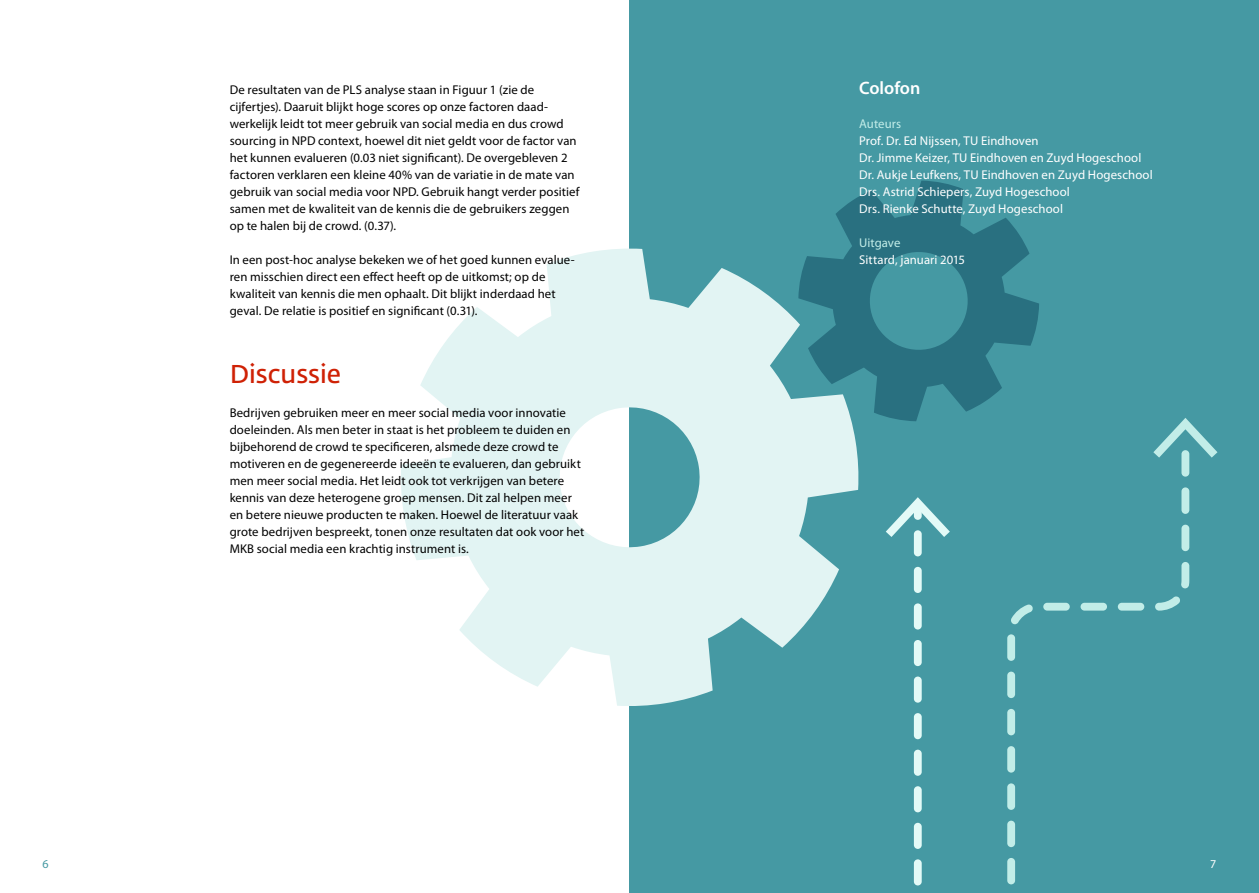
<style>
.page{position:relative;width:1259px;height:893px;background:#fff}
.page>*{position:absolute;margin:0;border:0;box-sizing:border-box;transform-origin:0 0}
.t1{font:600 25.5px "Fedra Sans Std";color:#cf2105}
.t2{font:600 18px "Myriad Pro";color:#fff}
.t3{font:12.75px/17px "Myriad Pro";letter-spacing:.01em;color:#000}
.t4{font:12.75px/17px "Myriad Pro";letter-spacing:.01em;color:#fff}
.t5{font:12.75px "Myriad Pro";color:#c2ede8}
.t6{font:12px "Myriad Pro";color:#4599a3}
.t7{font:12px "Myriad Pro";color:#fff}
</style>
<div class="page">
<div style="left:629px;top:0;width:630px;height:893px;background:#4599a3"></div>
<svg style="left:401px;top:248px;width:458px;height:458px;fill:#e2f4f3"></svg>
<svg style="left:798px;top:181px;width:241px;height:240px"></svg>
<svg style="left:886px;top:497px;width:64px;height:389px"></svg>
<svg style="left:1007px;top:458px;width:182px;height:427px"></svg>
<svg style="left:1153px;top:418px;width:64px;height:40px"></svg>
<p class="t3" style="left:230px;top:81px;width:351px">De resultaten van de PLS analyse staan in Figuur 1 (zie de cijfertjes). Daaruit blijkt hoge scores op onze factoren daad&shy;werkelijk leidt tot meer gebruik van social media en dus crowd sourcing in NPD context, hoewel dit niet geldt voor de factor van het kunnen evalueren (0.03 niet significant). De overgebleven 2 factoren verklaren een kleine 40% van de variatie in de mate van gebruik van social media voor NPD. Gebruik hangt verder positief samen met de kwaliteit van de kennis die de gebruikers zeggen op te halen bij de crowd. (0.37).</p>
<p class="t3" style="left:230px;top:251px;width:346px">In een post-hoc analyse bekeken we of het goed kunnen evalue&shy;ren misschien direct een effect heeft op de uitkomst; op de kwaliteit van kennis die men ophaalt. Dit blijkt inderdaad het geval. De relatie is positief en significant (0.31).</p>
<h1 class="t1" style="left:230px;top:358px;width:113px">Discussie</h1>
<p class="t3" style="left:230px;top:404px;width:356px">Bedrijven gebruiken meer en meer social media voor innovatie doeleinden. Als men beter in staat is het probleem te duiden en bijbehorend de crowd te specificeren, alsmede deze crowd te motiveren en de gegenereerde ideeën te evalueren, dan gebruikt men meer social media. Het leidt ook tot verkrijgen van betere kennis van deze heterogene groep mensen. Dit zal helpen meer en betere nieuwe producten te maken. Hoewel de literatuur vaak grote bedrijven bespreekt, tonen onze resultaten dat ook voor het MKB social media een krachtig instrument is.</p>
<h2 class="t2" style="left:859px;top:76px;width:63px">Colofon</h2>
<p class="t5" style="left:859px;top:115px;width:43px">Auteurs</p>
<p class="t4" style="left:859px;top:132px;width:295px">Prof. Dr. Ed Nijssen, TU Eindhoven<br>Dr. Jimme Keizer, TU Eindhoven en Zuyd Hogeschool Dr. Aukje Leufkens, TU Eindhoven en Zuyd Hogeschool Drs. Astrid Schiepers, Zuyd Hogeschool<br>Drs. Rienke Schutte, Zuyd Hogeschool</p>
<p class="t5" style="left:859px;top:234px;width:43px">Uitgave</p>
<p class="t4" style="left:859px;top:251px;width:107px">Sittard, januari 2015</p>
<p class="t6" style="left:43px;top:856px;width:8px">6</p>
<p class="t7" style="left:1210px;top:856px;width:8px">7</p>
</div>
